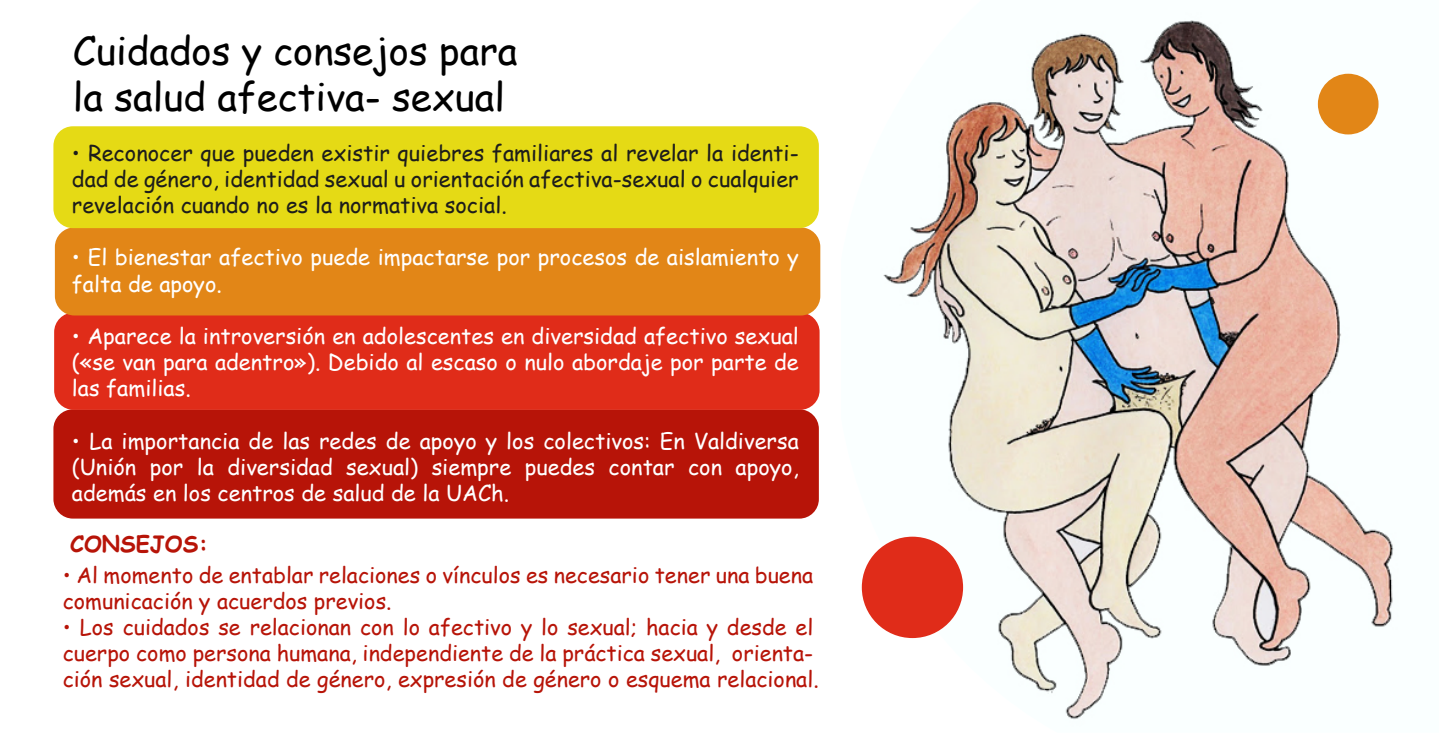
<style>
.page{position:relative;width:1439px;height:738px;background:#fff}
.page>*{position:absolute;margin:0;border:0;box-sizing:border-box;transform-origin:0 0}
.t1{font:38.5px/46px "Comic Sans MS";color:#000}
.t2{font:700 22.5px "Comic Sans MS";color:#b71408}
.t3{font:21.75px/26.2px "Comic Sans MS";color:#fff;text-align:justify}
.t4{font:21.75px/26px "Comic Sans MS";color:#b71408}
.t5{font:21.75px/26.2px "Comic Sans MS";color:#1d1d1b;text-align:justify}
</style>
<div class="page">
<div style="left:53px;top:409px;width:766px;height:109px;background:#b71408;border-radius:19px"></div>
<div style="left:54px;top:312px;width:765px;height:97px;background:#e02c19;border-radius:19px"></div>
<div style="left:55px;top:227px;width:765px;height:88px;background:#e28617;border-radius:19px"></div>
<div style="left:53px;top:126px;width:766px;height:102px;background:#e5da15;border-radius:19px"></div>
<img style="left:861px;top:20px;width:533px;height:700px">
<div style="left:862px;top:536px;width:101px;height:101px;background:#e02c19;border-radius:50%"></div>
<div style="left:1317px;top:74px;width:61px;height:60px;background:#e28617;border-radius:50%"></div>
<h1 class="t1" style="left:73px;top:27px;width:446px">Cuidados y consejos para la salud afectiva- sexual</h1>
<p class="t5" style="left:72px;top:139px;width:728px">• Reconocer que pueden existir quiebres familiares al revelar la identi&shy;dad de género, identidad sexual u orientación afectiva-sexual o cualquier revelación cuando no es la normativa social.</p>
<p class="t3" style="left:72px;top:243px;width:728px">• El bienestar afectivo puede impactarse por procesos de aislamiento y falta de apoyo.</p>
<p class="t3" style="left:72px;top:322px;width:728px">• Aparece la introversión en adolescentes en diversidad afectivo sexual («se van para adentro»). Debido al escaso o nulo abordaje por parte de las familias.</p>
<p class="t3" style="left:72px;top:426px;width:728px">• La importancia de las redes de apoyo y los colectivos: En Valdiversa (Unión por la diversidad sexual) siempre puedes contar con apoyo, además en los centros de salud de la UACh.</p>
<p class="t2" style="left:70px;top:526px;width:140px">CONSEJOS:</p>
<p class="t4" style="left:63px;top:560px;width:752px">• Al momento de entablar relaciones o vínculos es necesario tener una buena comunicación y acuerdos previos.</p>
<p class="t4" style="left:63px;top:612px;width:757px">• Los cuidados se relacionan con lo afectivo y lo sexual; hacia y desde el cuerpo como persona humana, independiente de la práctica sexual, orienta&shy;ción sexual, identidad de género, expresión de género o esquema relacional.</p>
</div>
